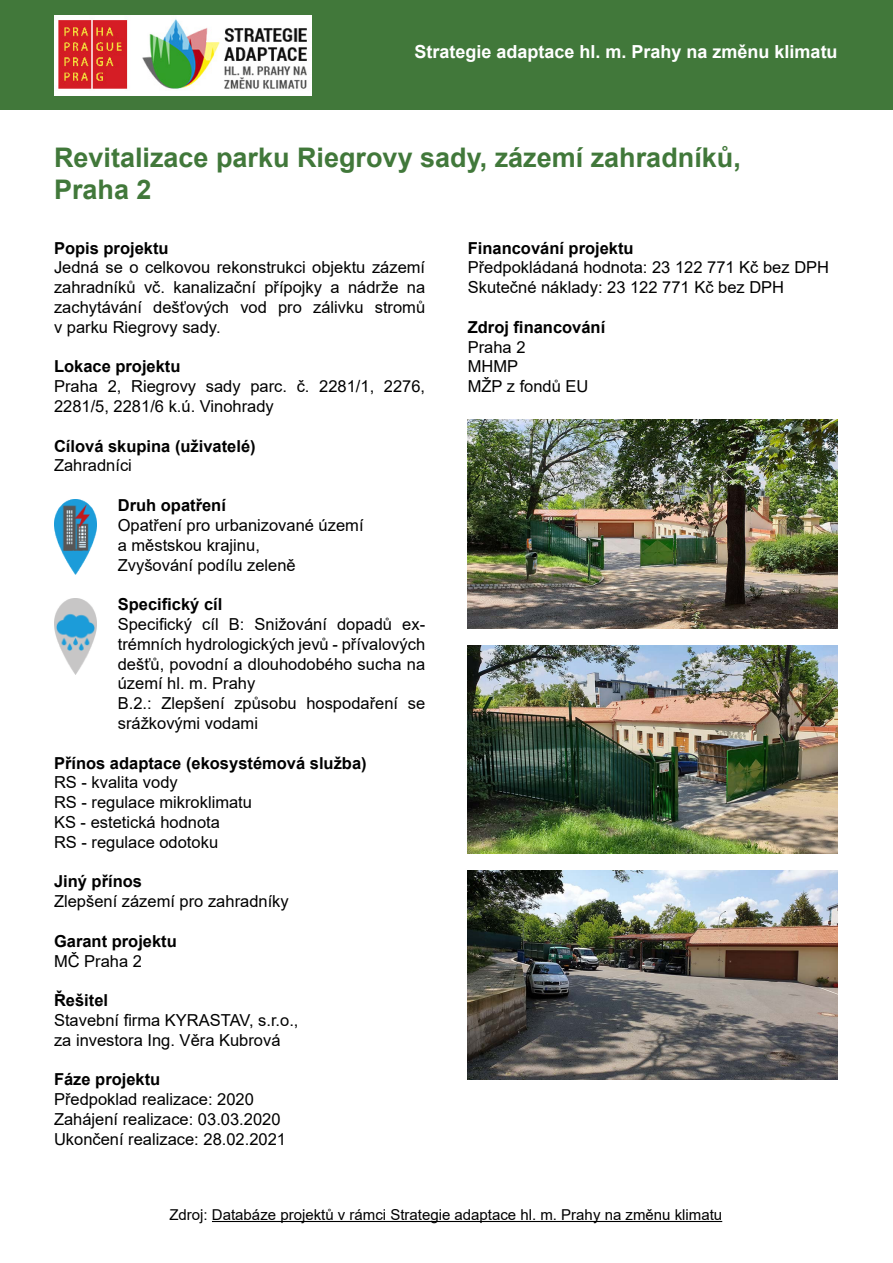
<style>
.page{position:relative;width:893px;height:1263px;background:#fff}
.page>*{position:absolute;margin:0;border:0;box-sizing:border-box;transform-origin:0 0}
.t1{font:700 27px/32.4px "Arial";color:#41783a}
.t2{font:700 18px "Arial";color:#fff}
.t3{font:16.5px/19.8px "Arial";color:#000}
.t4{font:700 16.5px "Arial";color:#000}
.t5{font:15px "Arial";color:#000}
</style>
<div class="page">
<div style="left:0;top:0;width:893px;height:109px;background:#41783a"></div>
<img style="left:54px;top:15px;width:257px;height:81px">
<img style="left:54px;top:500px;width:43px;height:74px">
<img style="left:54px;top:599px;width:43px;height:75px">
<img style="left:468px;top:420px;width:370px;height:208px">
<img style="left:468px;top:645px;width:370px;height:209px">
<img style="left:468px;top:871px;width:370px;height:208px">
<hr style="left:212px;top:1221px;width:510px;height:1px;background:#000">
<p class="t2" style="left:414px;top:39px;width:425px">Strategie adaptace hl. m. Prahy na změnu klimatu</p>
<h1 class="t1" style="left:54px;top:141px;width:688px">Revitalizace parku Riegrovy sady, zázemí zahradníků,<br>Praha 2</h1>
<p class="t4" style="left:54px;top:236px;width:116px">Popis projektu</p>
<p class="t3" style="left:54px;top:258px;width:373px;text-align:justify">Jedná se o celkovou rekonstrukci objektu zázemí zahradníků vč. kanalizační přípojky a nádrže na zachytávání dešťových vod pro zálivku stromů v parku Riegrovy sady.</p>
<p class="t4" style="left:54px;top:355px;width:128px">Lokace projektu</p>
<p class="t3" style="left:54px;top:376px;width:373px">Praha 2, Riegrovy sady parc. č. 2281/1, 2276,<br>2281/5, 2281/6 k.ú. Vinohrady</p>
<p class="t4" style="left:54px;top:434px;width:203px">Cílová skupina (uživatelé)</p>
<p class="t3" style="left:54px;top:456px;width:79px">Zahradníci</p>
<p class="t4" style="left:118px;top:494px;width:110px">Druh opatření</p>
<p class="t3" style="left:118px;top:515px;width:244px">Opatření pro urbanizované území a městskou krajinu,<br>Zvyšování podílu zeleně</p>
<p class="t4" style="left:118px;top:593px;width:106px">Specifický cíl</p>
<p class="t3" style="left:118px;top:614px;width:309px">Specifický cíl B: Snižování dopadů ex&shy;trémních hydrologických jevů - přívalových dešťů, povodní a dlouhodobého sucha na území hl. m. Prahy<br>B.2.: Zlepšení způsobu hospodaření se srážkovými vodami</p>
<p class="t4" style="left:54px;top:751px;width:314px">Přínos adaptace (ekosystémová služba)</p>
<p class="t3" style="left:54px;top:772px;width:200px">RS - kvalita vody<br>RS - regulace mikroklimatu<br>KS - estetická hodnota<br>RS - regulace odotoku</p>
<p class="t4" style="left:54px;top:870px;width:90px">Jiný přínos</p>
<p class="t3" style="left:54px;top:891px;width:236px">Zlepšení zázemí pro zahradníky</p>
<p class="t4" style="left:54px;top:929px;width:124px">Garant projektu</p>
<p class="t3" style="left:54px;top:951px;width:90px">MČ Praha 2</p>
<p class="t4" style="left:54px;top:989px;width:56px">Řešitel</p>
<p class="t3" style="left:54px;top:1010px;width:246px">Stavební firma KYRASTAV, s.r.o., za investora Ing. Věra Kubrová</p>
<p class="t4" style="left:54px;top:1068px;width:108px">Fáze projektu</p>
<p class="t3" style="left:54px;top:1089px;width:234px">Předpoklad realizace: 2020<br>Zahájení realizace: 03.03.2020<br>Ukončení realizace: 28.02.2021</p>
<p class="t4" style="left:468px;top:236px;width:167px">Financování projektu</p>
<p class="t3" style="left:468px;top:258px;width:363px">Předpokládaná hodnota: 23 122 771 Kč bez DPH<br>Skutečné náklady: 23 122 771 Kč bez DPH</p>
<p class="t4" style="left:468px;top:315px;width:139px">Zdroj financování</p>
<p class="t3" style="left:468px;top:337px;width:122px">Praha 2<br>MHMP<br>MŽP z fondů EU</p>
<p class="t5" style="left:169px;top:1204px;width:554px">Zdroj: Databáze projektů v rámci Strategie adaptace hl. m. Prahy na změnu klimatu</p>
</div>
